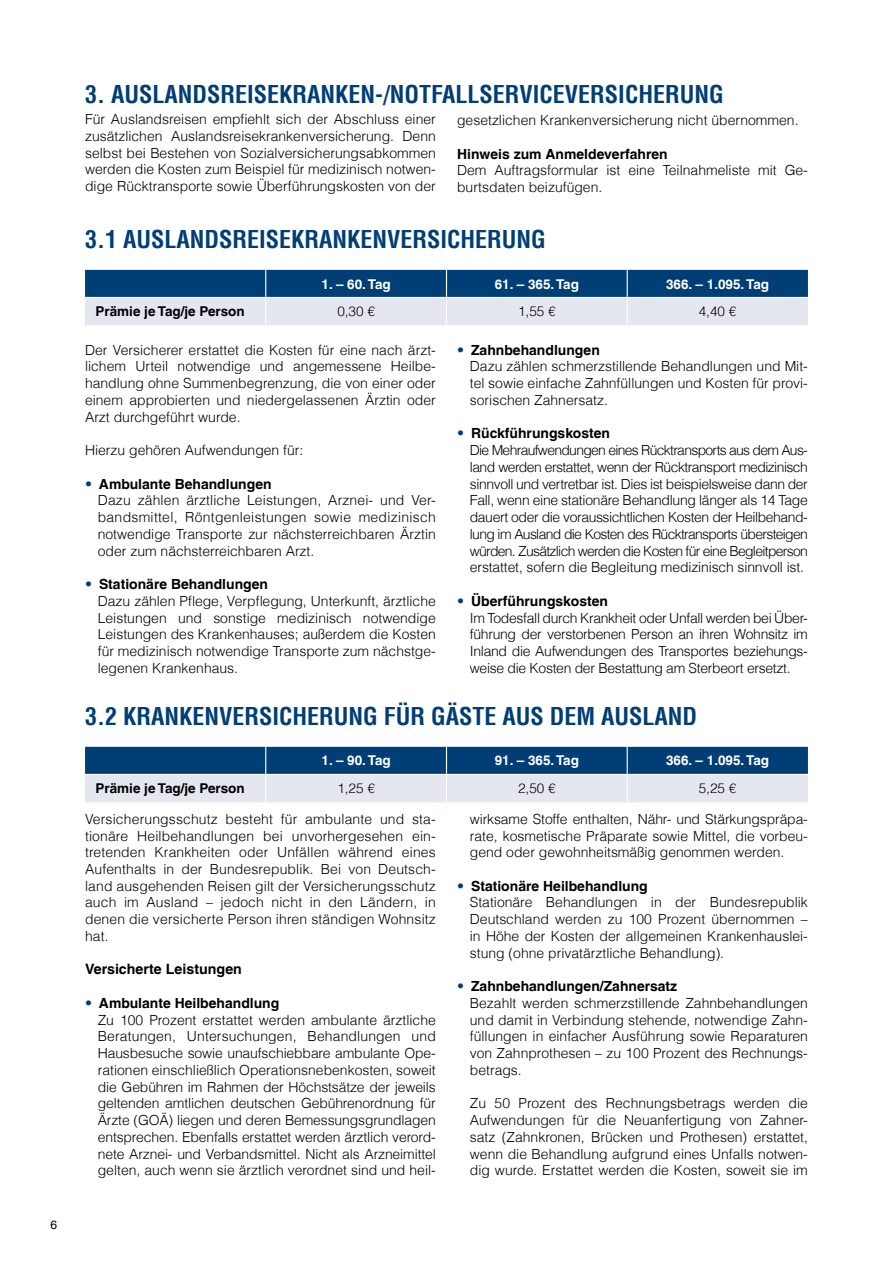
<style>
.page{position:relative;width:893px;height:1263px;background:#fff}
.page>*{position:absolute;margin:0;border:0;box-sizing:border-box;transform-origin:0 0}
.t1{font:700 condensed 24px "Helvetica LT";color:#003e75}
.t2{font:700 14.25px "Helvetica LT";color:#000}
.t3{font:300 13.95px/16.8px "Helvetica LT";color:#000}
.t4{font:300 13.95px/16.8px "Helvetica LT";letter-spacing:-.04em;color:#000}
.t5{font:300 13.95px/16.8px "Helvetica LT";letter-spacing:-.02em;color:#000}
.t6{font:700 13.95px "Helvetica LT";color:#000}
.t7{font:700 13.5px "Helvetica LT";color:#fff}
.t8{font:700 13.5px "Helvetica LT";color:#000}
.t9{font:300 13.5px "Helvetica LT";color:#000}
.t10{font:12px "Helvetica LT";color:#000}
.s1{color:#003e75}
.s2{font-weight:700}
</style>
<div class="page">
<svg style="left:85px;top:747px;width:723px;height:55px;background:#7594b4"></svg>
<svg style="left:85px;top:270px;width:723px;height:55px;background:#7594b4"></svg>
<p class="t10" style="left:51px;top:1218px;width:8px">6</p>
<h1 class="t1" style="left:85px;top:79px;width:640px">3. AUSLANDSREISEKRANKEN-/NOTFALLSERVICEVERSICHERUNG</h1>
<p class="t3" style="left:85px;top:111px;width:352px;text-align:justify">Für Auslandsreisen empfiehlt sich der Abschluss einer zusätzlichen Auslandsreisekrankenversicherung. Denn selbst bei Bestehen von Sozialversicherungsabkommen werden die Kosten zum Beispiel für medizinisch notwen&shy;dige Rücktransporte sowie Überführungskosten von der</p>
<p class="t3" style="left:457px;top:112px;width:343px">gesetzlichen Krankenversicherung nicht übernommen.</p>
<p class="t6" style="left:457px;top:145px;width:212px">Hinweis zum Anmeldeverfahren</p>
<p class="t3" style="left:457px;top:162px;width:352px">Dem Auftragsformular ist eine Teilnahmeliste mit Ge&shy;burtsdaten beizufügen.</p>
<h1 class="t1" style="left:85px;top:224px;width:462px">3.1 AUSLANDSREISEKRANKENVERSICHERUNG</h1>
<p class="t7" style="left:322px;top:275px;width:71px">1. – 60. Tag</p>
<p class="t7" style="left:495px;top:275px;width:86px">61. – 365. Tag</p>
<p class="t7" style="left:666px;top:275px;width:104px">366. – 1.095. Tag</p>
<p class="t8" style="left:96px;top:303px;width:151px">Prämie je Tag/je Person</p>
<p class="t9" style="left:337px;top:303px;width:39px">0,30 €</p>
<p class="t9" style="left:518px;top:303px;width:39px">1,55 €</p>
<p class="t9" style="left:699px;top:303px;width:39px">4,40 €</p>
<p class="t3" style="left:85px;top:341px;width:352px;text-align:justify">Der Versicherer erstattet die Kosten für eine nach ärzt&shy;lichem Urteil notwendige und angemessene Heilbe&shy;handlung ohne Summenbegrenzung, die von einer oder einem approbierten und niedergelassenen Ärztin oder Arzt durchgeführt wurde.</p>
<p class="t3" style="left:85px;top:442px;width:220px">Hierzu gehören Aufwendungen für:</p>
<p class="t3" style="left:98px;top:475px;width:340px;text-indent:-13px"><span class="s1">•</span> <span class="s2">Ambulante Behandlungen<br></span>Dazu zählen ärztliche Leistungen, Arznei- und Ver&shy;bandsmittel, Röntgenleistungen sowie medizinisch notwendige Transporte zur nächsterreichbaren Ärztin oder zum nächsterreichbaren Arzt.</p>
<p class="t3" style="left:98px;top:576px;width:340px;text-indent:-13px"><span class="s1">•</span> <span class="s2">Stationäre Behandlungen<br></span>Dazu zählen Pflege, Verpflegung, Unterkunft, ärztliche Leistungen und sonstige medizinisch notwendige Leistungen des Krankenhauses; außerdem die Kosten für medizinisch notwendige Transporte zum nächstge&shy;legenen Krankenhaus.</p>
<p class="t3" style="left:470px;top:341px;width:340px;text-indent:-13px"><span class="s1">•</span> <span class="s2">Zahnbehandlungen<br></span>Dazu zählen schmerzstillende Behandlungen und Mit&shy;tel sowie einfache Zahnfüllungen und Kosten für provi&shy;sorischen Zahnersatz.</p>
<p class="t4" style="left:470px;top:425px;width:340px;text-indent:-13px"><span class="s1">•</span> <span class="s2">Rückführungskosten<br></span>Die Mehraufwendungen eines Rücktransports aus dem Aus&shy;land werden erstattet, wenn der Rücktransport medizinisch sinnvoll und vertretbar ist. Dies ist beispielsweise dann der Fall, wenn eine stationäre Behandlung länger als 14 Tage dauert oder die voraussichtlichen Kosten der Heilbehand&shy;lung im Ausland die Kosten des Rücktransports übersteigen würden. Zusätzlich werden die Kosten für eine Begleitperson erstattet, sofern die Begleitung medizinisch sinnvoll ist.</p>
<p class="t5" style="left:470px;top:592px;width:340px;text-indent:-13px"><span class="s1">•</span> <span class="s2">Überführungskosten<br></span>Im Todesfall durch Krankheit oder Unfall werden bei Über&shy;führung der verstorbenen Person an ihren Wohnsitz im Inland die Aufwendungen des Transportes beziehungs&shy;weise die Kosten der Bestattung am Sterbeort ersetzt.</p>
<h1 class="t1" style="left:85px;top:701px;width:614px">3.2 KRANKENVERSICHERUNG FÜR GÄSTE AUS DEM AUSLAND</h1>
<p class="t7" style="left:322px;top:752px;width:71px">1. – 90. Tag</p>
<p class="t7" style="left:495px;top:752px;width:86px">91. – 365. Tag</p>
<p class="t7" style="left:666px;top:752px;width:104px">366. – 1.095. Tag</p>
<p class="t8" style="left:96px;top:780px;width:151px">Prämie je Tag/je Person</p>
<p class="t9" style="left:337px;top:780px;width:39px">1,25 €</p>
<p class="t9" style="left:518px;top:780px;width:39px">2,50 €</p>
<p class="t9" style="left:699px;top:780px;width:39px">5,25 €</p>
<p class="t3" style="left:85px;top:810px;width:352px;text-align:justify">Versicherungsschutz besteht für ambulante und sta&shy;tionäre Heilbehandlungen bei unvorhergesehen ein&shy;tretenden Krankheiten oder Unfällen während eines Aufenthalts in der Bundesrepublik. Bei von Deutsch&shy;land ausgehenden Reisen gilt der Versicherungsschutz auch im Ausland – jedoch nicht in den Ländern, in denen die versicherte Person ihren ständigen Wohnsitz hat.</p>
<p class="t2" style="left:85px;top:961px;width:158px">Versicherte Leistungen</p>
<p class="t3" style="left:98px;top:994px;width:340px;text-indent:-13px"><span class="s1">•</span> <span class="s2">Ambulante Heilbehandlung<br></span>Zu 100 Prozent erstattet werden ambulante ärztliche Beratungen, Untersuchungen, Behandlungen und Hausbesuche sowie unaufschiebbare ambulante Ope&shy;rationen einschließlich Operationsnebenkosten, soweit die Gebühren im Rahmen der Höchstsätze der jeweils geltenden amtlichen deutschen Gebührenordnung für Ärzte (GOÄ) liegen und deren Bemessungsgrundlagen entsprechen. Ebenfalls erstattet werden ärztlich verord&shy;nete Arznei- und Verbandsmittel. Nicht als Arzneimittel gelten, auch wenn sie ärztlich verordnet sind und heil-</p>
<p class="t3" style="left:470px;top:810px;width:340px;text-align:justify">wirksame Stoffe enthalten, Nähr- und Stärkungspräpa&shy;rate, kosmetische Präparate sowie Mittel, die vorbeu&shy;gend oder gewohnheitsmäßig genommen werden.</p>
<p class="t3" style="left:470px;top:877px;width:340px;text-indent:-13px"><span class="s1">•</span> <span class="s2">Stationäre Heilbehandlung<br></span>Stationäre Behandlungen in der Bundesrepublik Deutschland werden zu 100 Prozent übernommen – in Höhe der Kosten der allgemeinen Krankenhauslei&shy;stung (ohne privatärztliche Behandlung).</p>
<p class="t3" style="left:470px;top:978px;width:340px;text-indent:-13px"><span class="s1">•</span> <span class="s2">Zahnbehandlungen/Zahnersatz<br></span>Bezahlt werden schmerzstillende Zahnbehandlungen und damit in Verbindung stehende, notwendige Zahn&shy;füllungen in einfacher Ausführung sowie Reparaturen von Zahnprothesen – zu 100 Prozent des Rechnungs&shy;betrags.</p>
<p class="t3" style="left:470px;top:1095px;width:340px;text-align:justify">Zu 50 Prozent des Rechnungsbetrags werden die Aufwendungen für die Neuanfertigung von Zahner&shy;satz (Zahnkronen, Brücken und Prothesen) erstattet, wenn die Behandlung aufgrund eines Unfalls notwen&shy;dig wurde. Erstattet werden die Kosten, soweit sie im</p>
</div>
